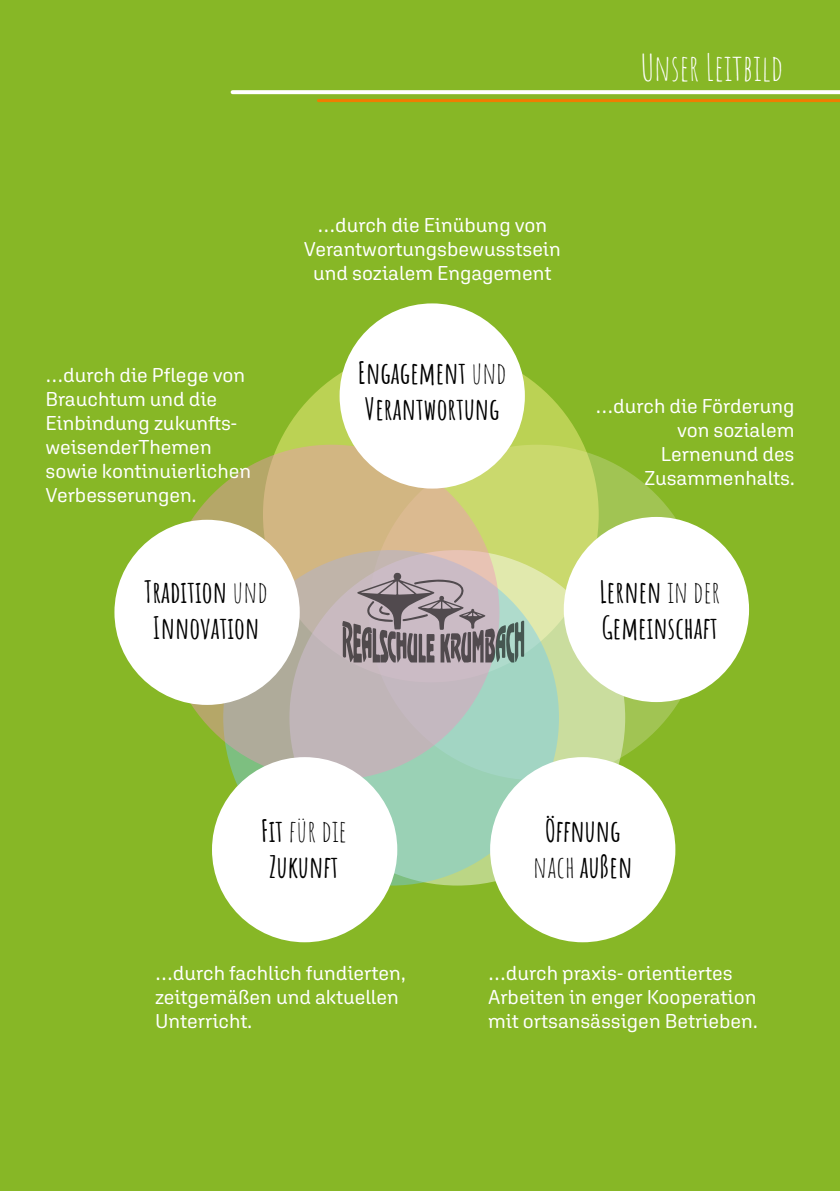
<style>
.page{position:relative;width:840px;height:1191px;background:#fff}
.page>*{position:absolute;margin:0;border:0;box-sizing:border-box;transform-origin:0 0}
.t1{font:36px "Amatic SC";color:#fff}
.t2{font:700 30px/36px "Amatic SC";color:#000}
.t3{font:20px/24px "Aglet Sans";color:#fff}
.s1{font-weight:400}
</style>
<div class="page">
<div style="left:0;top:0;width:839px;height:1191px;background:#87b726"></div>
<svg style="left:232px;top:90px;width:607px;height:4px;background:#f9fbf5"></svg>
<hr style="left:318px;top:99px;width:521px;height:3px;background:#ef7d00">
<div style="left:369px;top:445px;width:335px;height:335px;background:#a1c453;border-radius:50%"></div>
<svg style="left:263px;top:347px;width:335px;height:335px;background:#c6d767"></svg>
<svg style="left:289px;top:550px;width:336px;height:335px;background:#cddfa0"></svg>
<svg style="left:223px;top:550px;width:335px;height:335px;background:#9cd2b9"></svg>
<svg style="left:164px;top:445px;width:335px;height:335px;background:#c6b49d"></svg>
<div style="left:563px;top:517px;width:185px;height:185px;background:#fff;border-radius:50%"></div>
<div style="left:339px;top:303px;width:185px;height:185px;background:#fff;border-radius:50%"></div>
<div style="left:114px;top:520px;width:185px;height:185px;background:#fff;border-radius:50%"></div>
<div style="left:490px;top:757px;width:185px;height:185px;background:#fff;border-radius:50%"></div>
<div style="left:212px;top:757px;width:185px;height:185px;background:#fff;border-radius:50%"></div>
<svg style="left:342px;top:572px;width:182px;height:90px;background:#9f989a"></svg>
<h1 class="t1" style="left:640px;top:41px;width:144px">Unser Leitbild</h1>
<p class="t3" style="left:45px;top:362px;width:207px">…durch die Pflege von<br>Brauchtum und die<br>Einbindung zukunfts&shy;weisenderThemen sowie kontinuierlichen<br>Verbesserungen.</p>
<h2 class="t2" style="left:144px;top:572px;width:125px">Tradition <span class="s1">und<br></span>Innovation</h2>
<p class="t3" style="left:303px;top:212px;width:258px;text-align:center">…durch die Einübung von<br>Verantwortungsbewusstsein und sozialem Engagement</p>
<h2 class="t2" style="left:357px;top:353px;width:150px">Engagement <span class="s1">und<br></span>Verantwortung</h2>
<p class="t3" style="left:595px;top:394px;width:200px;text-align:right">…durch die Förderung von sozialem<br>Lernenund des<br>Zusammenhalts.</p>
<h2 class="t2" style="left:599px;top:572px;width:122px">Lernen <span class="s1">in der<br></span>Gemeinschaft</h2>
<h2 class="t2" style="left:261px;top:811px;width:87px">Fit <span class="s1">für die<br></span>Zukunft</h2>
<h2 class="t2" style="left:533px;top:811px;width:101px;text-align:center">Öffnung <span class="s1">nach</span> außen</h2>
<p class="t3" style="left:155px;top:961px;width:252px">…durch fachlich fundierten, zeitgemäßen und aktuellen<br>Unterricht.</p>
<p class="t3" style="left:488px;top:961px;width:271px">…durch praxis- orientiertes<br>Arbeiten in enger Kooperation mit ortsansässigen Betrieben.</p>
</div>
